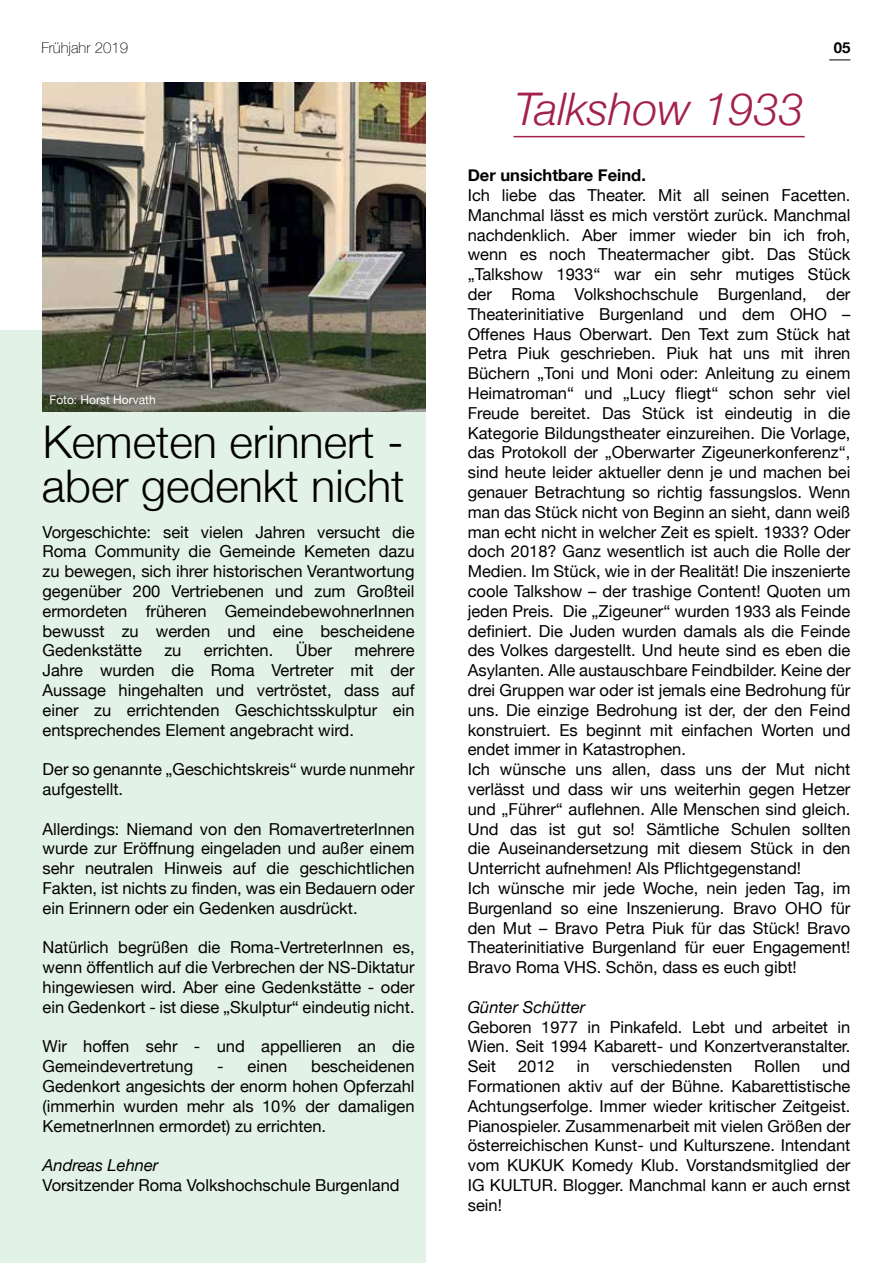
<style>
.page{position:relative;width:893px;height:1263px;background:#fff}
.page>*{position:absolute;margin:0;border:0;box-sizing:border-box;transform-origin:0 0}
.t1{font:300 45px/43.5px "Helvetica Neue";color:#000}
.t2{font:italic 300 45px "Helvetica Neue";color:#a2224b}
.t3{font:16.5px/19.8px "Helvetica Neue";color:#000;text-align:justify}
.t4{font:italic 16.5px "Helvetica Neue";color:#000}
.t5{font:700 16.5px "Helvetica Neue";color:#000}
.t6{font:100 15px "Helvetica Neue";color:#000}
.t7{font:700 15px "Helvetica Neue";color:#000}
.t8{font:12px "Helvetica Neue";color:#fff}
</style>
<div class="page">
<svg style="left:829px;top:60px;width:21px;height:1px"></svg>
<div style="left:0;top:331px;width:425px;height:932px;background:#e3f2e7"></div>
<img style="left:43px;top:82px;width:382px;height:329px">
<hr style="left:513px;top:136px;width:292px;height:1px;background:#a2224b">
<p class="t6" style="left:41px;top:36px;width:88px">Frühjahr 2019</p>
<p class="t7" style="left:834px;top:36px;width:18px">05</p>
<p class="t8" style="left:50px;top:391px;width:108px">Foto: Horst Horvath</p>
<h1 class="t1" style="left:42px;top:417px;width:364px">Kemeten erinnert - aber gedenkt nicht</h1>
<p class="t3" style="left:43px;top:523px;width:374px">Vorgeschichte: seit vielen Jahren versucht die Roma Community die Gemeinde Kemeten dazu zu bewegen, sich ihrer historischen Verantwortung gegenüber 200 Vertriebenen und zum Großteil ermordeten früheren GemeindebewohnerInnen bewusst zu werden und eine bescheidene Gedenkstätte</p>
<p class="t3" style="left:164px;top:642px;width:19px">zu</p>
<p class="t3" style="left:204px;top:642px;width:71px">errichten.</p>
<p class="t3" style="left:296px;top:642px;width:38px">Über</p>
<p class="t3" style="left:43px;top:642px;width:374px;text-indent:312px">mehrere Jahre wurden die Roma Vertreter mit der Aussage hingehalten und vertröstet, dass auf einer zu errichtenden Geschichtsskulptur ein entsprechendes Element angebracht wird.</p>
<p class="t3" style="left:43px;top:760px;width:374px">Der so genannte „Geschichtskreis“ wurde nunmehr aufgestellt.</p>
<p class="t3" style="left:43px;top:820px;width:374px">Allerdings: Niemand von den RomavertreterInnen wurde zur Eröffnung eingeladen und außer einem sehr neutralen Hinweis auf die geschichtlichen Fakten, ist nichts zu finden, was ein Bedauern oder ein Erinnern oder ein Gedenken ausdrückt.</p>
<p class="t3" style="left:43px;top:939px;width:374px">Natürlich begrüßen die Roma-VertreterInnen es, wenn öffentlich auf die Verbrechen der NS-Diktatur hingewiesen wird. Aber eine Gedenkstätte - oder ein Gedenkort - ist diese „Skulptur“ eindeutig nicht.</p>
<p class="t3" style="left:43px;top:1038px;width:374px">Wir hoffen sehr - und appellieren an die<br>Gemeindevertretung</p>
<p class="t3" style="left:43px;top:1057px;width:374px;text-indent:269px">bescheidenen Gedenkort angesichts der enorm hohen Opferzahl (immerhin wurden mehr als 10% der damaligen KemetnerInnen ermordet) zu errichten.</p>
<p class="t4" style="left:43px;top:1153px;width:117px">Andreas Lehner</p>
<p class="t3" style="left:43px;top:1176px;width:359px">Vorsitzender Roma Volkshochschule Burgenland</p>
<p class="t3" style="left:217px;top:1057px;width:72px">- einen</p>
<h1 class="t2" style="left:514px;top:73px;width:291px">Talkshow 1933</h1>
<p class="t5" style="left:468px;top:162px;width:180px">Der unsichtbare Feind.</p>
<p class="t3" style="left:468px;top:186px;width:384px;text-align:left">Ich liebe das Theater. Mit all seinen Facetten.<br>Manchmal lässt es mich verstört zurück. Manchmal nachdenklich. Aber immer wieder bin ich froh, wenn es noch Theatermacher gibt. Das Stück „Talkshow 1933“ war ein sehr mutiges Stück der Roma Volkshochschule Burgenland, der Theaterinitiative Burgenland und dem OHO – Offenes Haus Oberwart. Den Text zum Stück hat Petra Piuk geschrieben. Piuk hat uns mit ihren Büchern „Toni und Moni oder: Anleitung zu einem Heimatroman“ und „Lucy fliegt“ schon sehr viel Freude bereitet. Das Stück ist eindeutig in die Kategorie Bildungstheater einzureihen. Die Vorlage, das Protokoll der „Oberwarter Zigeunerkonferenz“, sind heute leider aktueller denn je und machen bei genauer Betrachtung so richtig fassungslos. Wenn man das Stück nicht von Beginn an sieht, dann weiß man echt nicht in welcher Zeit es spielt. 1933? Oder doch 2018? Ganz wesentlich ist auch die Rolle der Medien. Im Stück, wie in der Realität! Die inszenierte coole Talkshow – der trashige Content! Quoten um jeden Preis. Die „Zigeuner“ wurden 1933 als Feinde definiert. Die Juden wurden damals als die Feinde des Volkes dargestellt. Und heute sind es eben die Asylanten. Alle austauschbare Feindbilder. Keine der drei Gruppen war oder ist jemals eine Bedrohung für uns. Die einzige Bedrohung ist der, der den Feind konstruiert. Es beginnt mit einfachen Worten und endet immer in Katastrophen.<br>Ich wünsche uns allen, dass uns der Mut nicht verlässt und dass wir uns weiterhin gegen Hetzer und „Führer“ auflehnen. Alle Menschen sind gleich.<br>Und das ist gut so! Sämtliche Schulen sollten die Auseinandersetzung mit diesem Stück in den Unterricht aufnehmen! Als Pflichtgegenstand!<br>Ich wünsche mir jede Woche, nein jeden Tag, im Burgenland so eine Inszenierung. Bravo OHO für den Mut – Bravo Petra Piuk für das Stück! Bravo Theaterinitiative Burgenland für euer Engagement!<br>Bravo Roma VHS. Schön, dass es euch gibt!</p>
<p class="t4" style="left:468px;top:995px;width:119px">Günter Schütter</p>
<p class="t3" style="left:468px;top:1018px;width:384px">Geboren 1977 in Pinkafeld. Lebt und arbeitet in Wien. Seit 1994 Kabarett- und Konzertveranstalter.<br>Seit</p>
<p class="t3" style="left:468px;top:1057px;width:384px;text-indent:355px">und Formationen aktiv auf der Bühne. Kabarettistische Achtungserfolge. Immer wieder kritischer Zeitgeist.<br>Pianospieler. Zusammenarbeit mit vielen Größen der österreichischen Kunst- und Kulturszene. Intendant vom KUKUK Komedy Klub. Vorstandsmitglied der IG KULTUR. Blogger. Manchmal kann er auch ernst sein!</p>
<p class="t3" style="left:518px;top:1057px;width:38px">2012</p>
<p class="t3" style="left:577px;top:1057px;width:14px">in</p>
<p class="t3" style="left:611px;top:1057px;width:122px">verschiedensten</p>
<p class="t3" style="left:754px;top:1057px;width:48px">Rollen</p>
</div>
